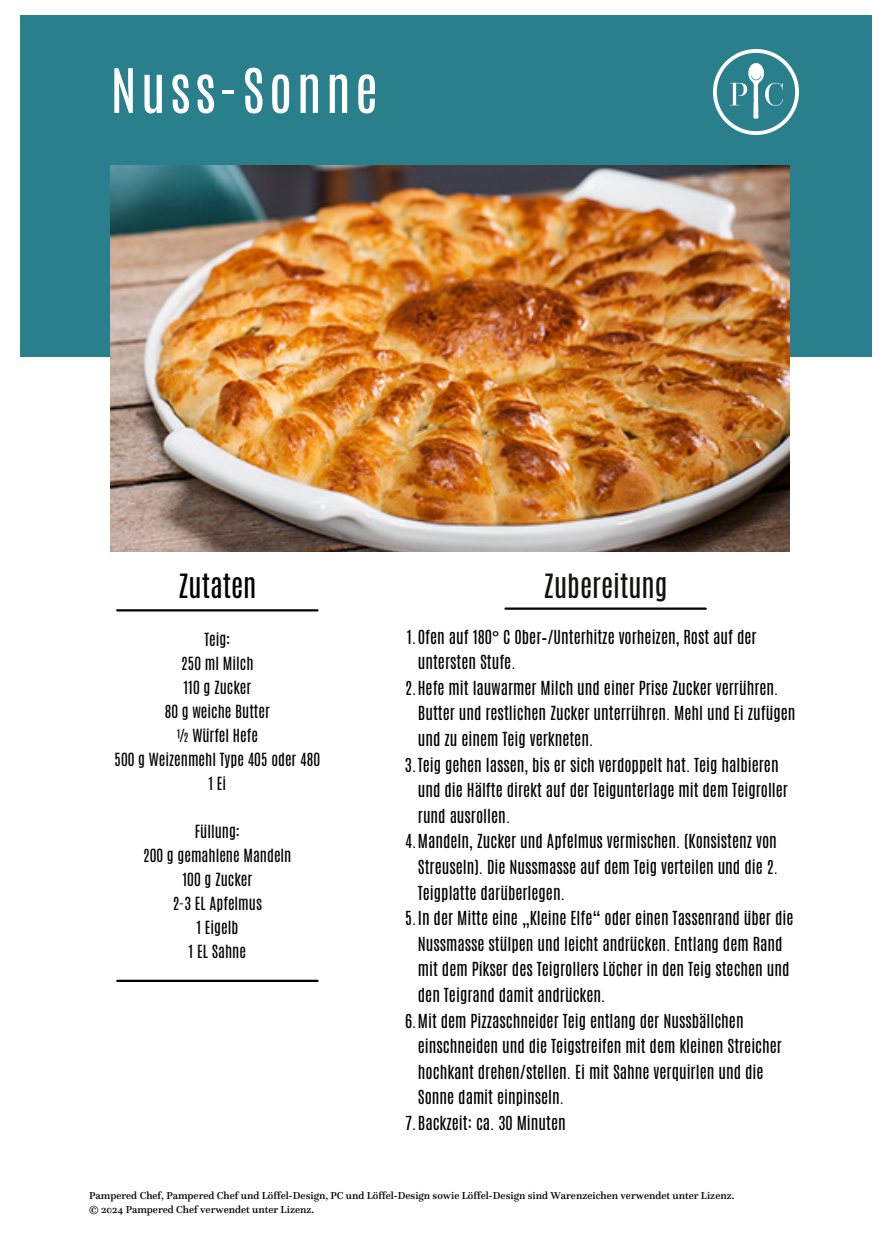
<style>
.page{position:relative;width:892px;height:1258px;background:#fff}
.page>*{position:absolute;margin:0;border:0;box-sizing:border-box;transform-origin:0 0}
.t1{font:51.9px "Antonio";letter-spacing:.085em;color:#fff}
.t2{font:27.9px "Antonio";color:#161111}
.t3{font:27.9px "Antonio";color:#000}
.t4{font:16.2px/25.5px "Antonio";color:#000}
.t5{font:15px "Antonio";color:#000}
.t6{font:500 10.5px "Questa";color:#000}
</style>
<div class="page">
<div style="left:21px;top:16px;width:851px;height:341px;background:#2a7f8c"></div>
<hr style="left:117px;top:609px;width:200px;height:2px;background:#000">
<hr style="left:505px;top:607px;width:200px;height:3px;background:#000">
<hr style="left:117px;top:980px;width:200px;height:2px;background:#000">
<img style="left:713px;top:49px;width:85px;height:86px">
<img style="left:111px;top:166px;width:678px;height:386px">
<p class="t1" style="left:111px;top:54px;width:269px">Nuss-Sonne</p>
<p class="t3" style="left:178px;top:566px;width:80px">Zutaten</p>
<p class="t5" style="left:204px;top:629px;width:27px">Teig:</p>
<p class="t5" style="left:181px;top:653px;width:74px">250 ml Milch</p>
<p class="t5" style="left:183px;top:677px;width:69px">110 g Zucker</p>
<p class="t5" style="left:165px;top:701px;width:107px">80 g weiche Butter</p>
<p class="t5" style="left:177px;top:725px;width:83px">½ Würfel Hefe</p>
<p class="t5" style="left:114px;top:749px;width:207px">500 g Weizenmehl Type 405 oder 480</p>
<p class="t5" style="left:208px;top:773px;width:19px">1 Ei</p>
<p class="t5" style="left:195px;top:821px;width:47px">Füllung:</p>
<p class="t5" style="left:143px;top:845px;width:150px">200 g gemahlene Mandeln</p>
<p class="t5" style="left:182px;top:869px;width:71px">100 g Zucker</p>
<p class="t5" style="left:173px;top:893px;width:91px">2-3 EL Apfelmus</p>
<p class="t5" style="left:196px;top:917px;width:43px">1 Eigelb</p>
<p class="t5" style="left:189px;top:941px;width:59px">1 EL Sahne</p>
<p class="t2" style="left:543px;top:566px;width:125px">Zubereitung</p>
<p class="t4" style="left:418px;top:624px;width:340px;text-indent:-11px">1.Ofen auf 180° C Ober–/Unterhitze vorheizen, Rost auf der untersten Stufe.</p>
<p class="t4" style="left:418px;top:675px;width:379px;text-indent:-13px">2.Hefe mit lauwarmer Milch und einer Prise Zucker verrühren.<br>Butter und restlichen Zucker unterrühren. Mehl und Ei zufügen und zu einem Teig verkneten.</p>
<p class="t4" style="left:418px;top:752px;width:371px;text-indent:-13px">3.Teig gehen lassen, bis er sich verdoppelt hat. Teig halbieren und die Hälfte direkt auf der Teigunterlage mit dem Teigroller rund ausrollen.</p>
<p class="t4" style="left:418px;top:829px;width:361px;text-align:justify;text-indent:-13px">4.Mandeln, Zucker und Apfelmus vermischen. (Konsistenz von Streuseln). Die Nussmasse auf dem Teig verteilen und die 2.<br>Teigplatte darüberlegen.</p>
<p class="t4" style="left:418px;top:905px;width:377px;text-indent:-13px">5.In der Mitte eine „Kleine Elfe“ oder einen Tassenrand über die Nussmasse stülpen und leicht andrücken. Entlang dem Rand mit dem Pikser des Teigrollers Löcher in den Teig stechen und den Teigrand damit andrücken.</p>
<p class="t4" style="left:418px;top:1008px;width:365px;text-indent:-13px">6.Mit dem Pizzaschneider Teig entlang der Nussbällchen einschneiden und die Teigstreifen mit dem kleinen Streicher hochkant drehen/stellen. Ei mit Sahne verquirlen und die Sonne damit einpinseln.</p>
<p class="t4" style="left:405px;top:1110px;width:162px">7.Backzeit: ca. 30 Minuten</p>
<p class="t6" style="left:89px;top:1189px;width:646px">Pampered Chef, Pampered Chef und Löffel-Design, PC und Löffel-Design sowie Löffel-Design sind Warenzeichen verwendet unter Lizenz.</p>
<p class="t6" style="left:89px;top:1203px;width:226px">© 2024 Pampered Chef verwendet unter Lizenz.</p>
</div>
